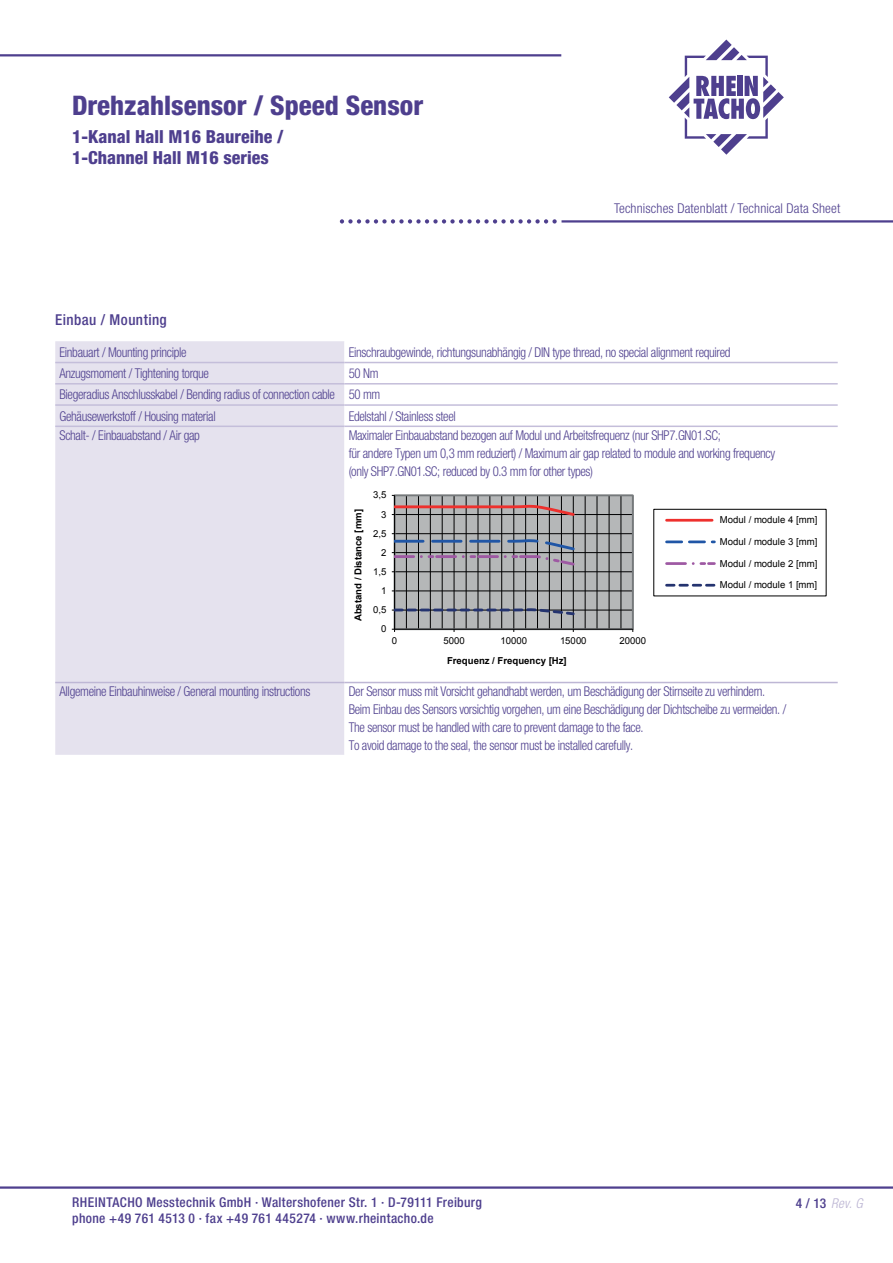
<style>
.page{position:relative;width:893px;height:1263px;background:#fff}
.page>*{position:absolute;margin:0;border:0;box-sizing:border-box;transform-origin:0 0}
.t1{font:800 condensed 27px "Helvetica Neue LT Std";color:#4e3f8e}
.t2{font:800 condensed 18px/21.6px "Helvetica Neue LT Std";color:#4e3f8e}
.t3{font:500 condensed 15px "Helvetica Neue LT Std";letter-spacing:.03em;color:#4e3f8e}
.t4{font:300 condensed 13.5px/18px "Helvetica Neue LT Std";letter-spacing:-.025em;color:#4e3f8e;scale:.95 1}
.t5{font:500 condensed 13.5px/16.5px "Helvetica Neue LT Std";letter-spacing:.025em;color:#4e3f8e}
.t6{font:300 condensed 13.5px "Helvetica Neue LT Std";letter-spacing:.01em;color:#4e3f8e}
.t7{font:italic 300 condensed 13.5px "Helvetica Neue LT Std";color:#bab3d2}
.t8{font:9.6px "Arial";color:#000001}
.t9{font:700 9.6px "Arial";color:#000001}
.s1{font-weight:500;font-style:normal;color:#4e3f8e}
</style>
<div class="page">
<div style="left:55px;top:341px;width:289px;height:414px;background:#e5e2ee"></div>
<svg style="left:344px;top:361px;width:494px;height:323px"></svg>
<hr style="left:55px;top:362px;width:289px;height:1px;background:#c4beda">
<hr style="left:344px;top:362px;width:494px;height:1px;background:#c4beda">
<hr style="left:55px;top:383px;width:289px;height:1px;background:#c4beda">
<hr style="left:344px;top:383px;width:494px;height:1px;background:#c4beda">
<hr style="left:55px;top:404px;width:289px;height:2px;background:#c4beda">
<hr style="left:344px;top:404px;width:494px;height:2px;background:#c4beda">
<hr style="left:55px;top:426px;width:289px;height:1px;background:#c4beda">
<hr style="left:344px;top:426px;width:494px;height:1px;background:#c4beda">
<hr style="left:55px;top:682px;width:289px;height:1px;background:#beb7d5">
<hr style="left:344px;top:682px;width:494px;height:1px;background:#beb7d5">
<div style="left:395px;top:495px;width:238px;height:134px;background:#b5b7b8"></div>
<hr style="left:395px;top:514px;width:238px;height:1px;background:#000001">
<hr style="left:395px;top:533px;width:238px;height:1px;background:#000001">
<hr style="left:395px;top:552px;width:238px;height:1px;background:#000001">
<hr style="left:395px;top:571px;width:238px;height:1px;background:#000001">
<hr style="left:395px;top:591px;width:238px;height:1px;background:#000001">
<hr style="left:395px;top:610px;width:238px;height:1px;background:#000001">
<hr style="left:621px;top:495px;width:1px;height:134px;background:#000001">
<hr style="left:609px;top:495px;width:1px;height:134px;background:#000001">
<hr style="left:597px;top:495px;width:1px;height:134px;background:#000001">
<hr style="left:585px;top:495px;width:1px;height:134px;background:#000001">
<hr style="left:561px;top:495px;width:1px;height:134px;background:#000001">
<hr style="left:549px;top:495px;width:1px;height:134px;background:#000001">
<hr style="left:537px;top:495px;width:1px;height:134px;background:#000001">
<hr style="left:525px;top:495px;width:1px;height:134px;background:#000001">
<hr style="left:501px;top:495px;width:1px;height:134px;background:#000001">
<hr style="left:490px;top:495px;width:1px;height:134px;background:#000001">
<hr style="left:478px;top:495px;width:1px;height:134px;background:#000001">
<hr style="left:466px;top:495px;width:1px;height:134px;background:#000001">
<hr style="left:442px;top:495px;width:1px;height:134px;background:#000001">
<hr style="left:430px;top:495px;width:1px;height:134px;background:#000001">
<hr style="left:418px;top:495px;width:1px;height:134px;background:#000001">
<hr style="left:406px;top:495px;width:1px;height:134px;background:#000001">
<hr style="left:573px;top:495px;width:1px;height:134px;background:#000001">
<hr style="left:513px;top:495px;width:1px;height:134px;background:#000001">
<hr style="left:454px;top:495px;width:1px;height:134px;background:#000001">
<div style="left:394px;top:494px;width:240px;height:136px;border:2px solid #75797b"></div>
<hr style="left:394px;top:495px;width:1px;height:134px;background:#000001">
<hr style="left:395px;top:629px;width:238px;height:1px;background:#000001">
<svg style="left:392px;top:504px;width:183px;height:14px"></svg>
<svg style="left:392px;top:533px;width:185px;height:39px"></svg>
<svg style="left:392px;top:607px;width:184px;height:10px"></svg>
<div style="left:654px;top:509px;width:172px;height:87px;background:#fff"></div>
<div style="left:653px;top:509px;width:173px;height:87px;border:1px solid #000001"></div>
<svg style="left:666px;top:519px;width:48px;height:3px"></svg>
<svg style="left:666px;top:540px;width:48px;height:3px"></svg>
<svg style="left:666px;top:562px;width:48px;height:3px"></svg>
<svg style="left:666px;top:584px;width:48px;height:3px"></svg>
<hr style="left:0;top:1186px;width:893px;height:3px;background:#4e3f8e">
<svg style="left:669px;top:40px;width:115px;height:115px"></svg>
<hr style="left:561px;top:220px;width:332px;height:3px;background:#4e3f8e">
<svg style="left:340px;top:219px;width:217px;height:5px"></svg>
<hr style="left:0;top:54px;width:561px;height:2px;background:#4e3f8e">
<h1 class="t1" style="left:72px;top:89px;width:353px">Drehzahlsensor / Speed Sensor</h1>
<h2 class="t2" style="left:72px;top:125px;width:213px">1-Kanal Hall M16 Baureihe /<br>1-Channel Hall M16 series</h2>
<p class="t3" style="left:55px;top:311px;width:113px">Einbau / Mounting</p>
<p class="t6" style="left:614px;top:200px;width:228px">Technisches Datenblatt / Technical Data Sheet</p>
<p class="t4" style="left:60px;top:343px;width:135px">Einbauart / Mounting principle</p>
<p class="t4" style="left:349px;top:343px;width:404px">Einschraubgewinde, richtungsunabhängig / DIN type thread, no special alignment required</p>
<p class="t4" style="left:60px;top:364px;width:159px">Anzugsmoment / Tightening torque</p>
<p class="t4" style="left:60px;top:362px;width:339px;line-height:21.3px;text-indent:289px">50 Nm<br>Biegeradius Anschlusskabel / Bending radius of connection cable 50 mm<br>Gehäusewerkstoff / Housing material</p>
<p class="t4" style="left:349px;top:407px;width:114px">Edelstahl / Stainless steel</p>
<p class="t4" style="left:60px;top:426px;width:149px">Schalt- / Einbauabstand / Air gap</p>
<p class="t4" style="left:349px;top:426px;width:450px">Maximaler Einbauabstand bezogen auf Modul und Arbeitsfrequenz (nur SHP7.GN01.SC;<br>für andere Typen um 0,3 mm reduziert) / Maximum air gap related to module and working frequency (only SHP7.GN01.SC; reduced by 0.3 mm for other types)</p>
<p class="t9" style="left:352px;top:621px;width:113px;rotate:-90deg">Abstand / Distance [mm]</p>
<p class="t8" style="left:373px;top:489px;width:15px">3,5</p>
<p class="t8" style="left:381px;top:508px;width:7px">3</p>
<p class="t8" style="left:373px;top:527px;width:15px">2,5</p>
<p class="t8" style="left:381px;top:546px;width:7px">2</p>
<p class="t8" style="left:373px;top:565px;width:15px">1,5</p>
<p class="t8" style="left:381px;top:584px;width:7px">1</p>
<p class="t8" style="left:373px;top:603px;width:15px">0,5</p>
<p class="t8" style="left:381px;top:622px;width:7px">0</p>
<p class="t8" style="left:392px;top:634px;width:7px">0</p>
<p class="t8" style="left:444px;top:634px;width:23px">5000</p>
<p class="t8" style="left:500px;top:634px;width:28px">10000</p>
<p class="t8" style="left:560px;top:634px;width:28px">15000</p>
<p class="t8" style="left:620px;top:634px;width:28px">20000</p>
<p class="t9" style="left:447px;top:654px;width:121px">Frequenz / Frequency [Hz]</p>
<p class="t8" style="left:720px;top:514px;width:99px">Modul / module 4 [mm]</p>
<p class="t8" style="left:720px;top:535px;width:99px">Modul / module 3 [mm]</p>
<p class="t8" style="left:720px;top:557px;width:99px">Modul / module 2 [mm]</p>
<p class="t8" style="left:720px;top:578px;width:99px">Modul / module 1 [mm]</p>
<p class="t4" style="left:60px;top:682px;width:266px">Allgemeine Einbauhinweise / General mounting instructions</p>
<p class="t4" style="left:349px;top:682px;width:462px">Der Sensor muss mit Vorsicht gehandhabt werden, um Beschädigung der Stirnseite zu verhindern.<br>Beim Einbau des Sensors vorsichtig vorgehen, um eine Beschädigung der Dichtscheibe zu vermeiden. / The sensor must be handled with care to prevent damage to the face.<br>To avoid damage to the seal, the sensor must be installed carefully.</p>
<p class="t5" style="left:72px;top:1193px;width:411px">RHEINTACHO Messtechnik GmbH · Waltershofener Str. 1 · D-79111 Freiburg phone +49 761 4513 0 · fax +49 761 445274 · www.rheintacho.de</p>
<p class="t7" style="left:796px;top:1196px;width:69px"><span class="s1">4 / 13</span> Rev. G</p>
</div>
